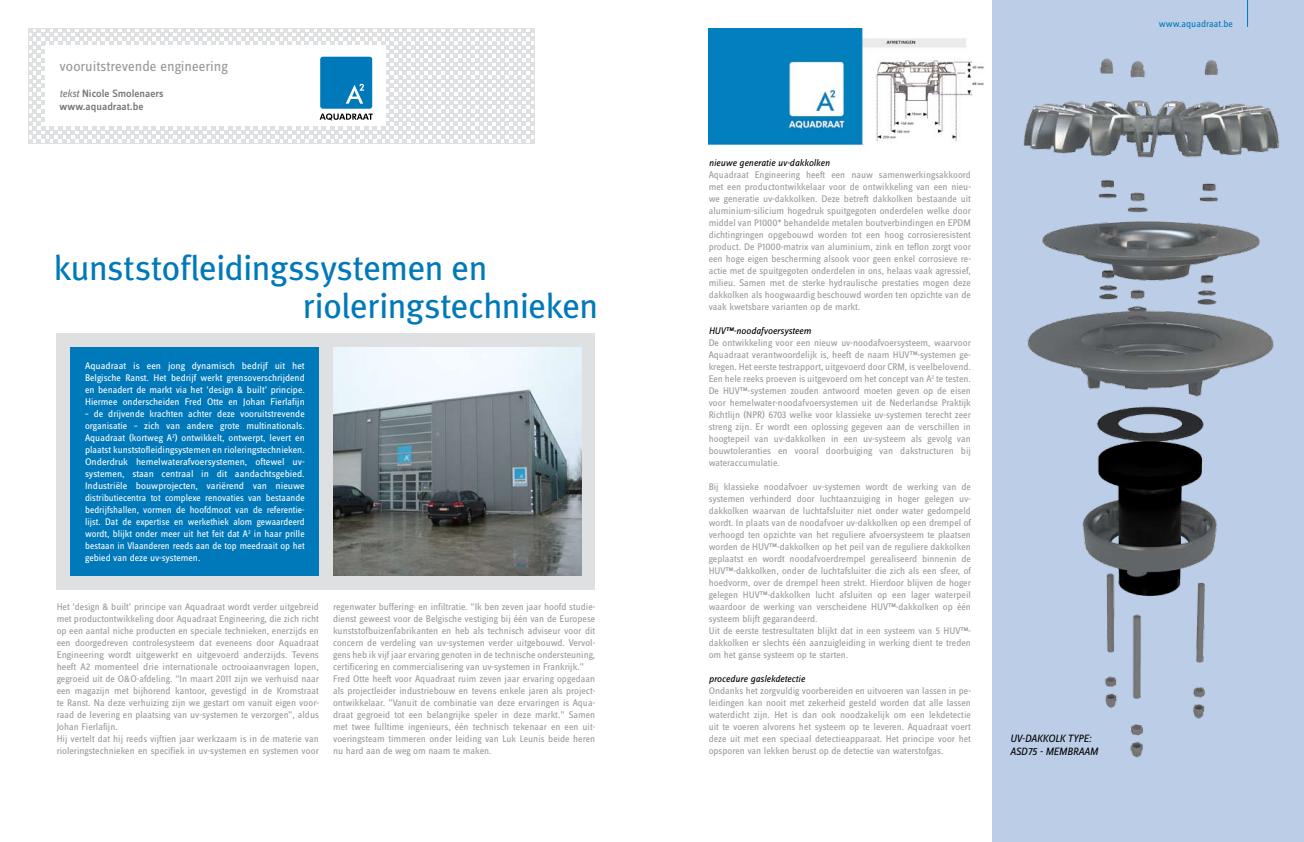
<style>
.page{position:relative;width:1304px;height:842px;background:#fff}
.page>*{position:absolute;margin:0;border:0;box-sizing:border-box;transform-origin:0 0}
.t1{font:35px/38px "Meta Plus";letter-spacing:-.015em;color:#0079ba}
.t2{font:15px "Zine Sans Dis";color:#9a9a9c}
.t3{font:500 11px/13px "Zine Sans Dis";color:#757477}
.t4{font:italic 11px/13px "Zine Sans Dis";color:#000}
.t5{font:10px/12px "Zine Sans Dis";color:#9a9a9c;text-align:justify}
.t6{font:10px/12px "Zine Sans Dis";color:#fff;text-align:justify}
.t7{font:italic 10px "Zine Sans Dis";color:#000}
.t8{font:10px "Zine Sans Dis";color:#0079ba}
.s1{font-weight:400;font-style:italic}
</style>
<div class="page">
<div style="left:57px;top:333px;width:538px;height:257px;background:#dfe0e1"></div>
<img style="left:333px;top:348px;width:248px;height:228px">
<div style="left:71px;top:348px;width:248px;height:228px;background:#0079ba"></div>
<div style="left:992px;top:0;width:312px;height:842px;background:#bccee7"></div>
<img style="left:1023px;top:58px;width:257px;height:700px">
<svg style="left:1247px;top:0;width:1px;height:27px"></svg>
<svg style="left:28px;top:28px;width:506px;height:115px"></svg>
<img style="left:709px;top:28px;width:275px;height:118px">
<h2 class="t2" style="left:60px;top:59px;width:170px">vooruitstrevende engineering</h2>
<p class="t3" style="left:60px;top:87px;width:106px"><span class="s1">tekst</span> Nicole Smolenaers www.aquadraat.be</p>
<h1 class="t1" style="left:303px;top:248px;width:297px;text-indent:-249px">kunststofleidingssystemen en rioleringstechnieken</h1>
<p class="t6" style="left:85px;top:361px;width:221px">Aquadraat is een jong dynamisch bedrijf uit het Belgische Ranst. Het bedrijf werkt grensoverschrijdend en benadert de markt via het ‘design &amp; built’ principe.<br>Hiermee onderscheiden Fred Otte en Johan Fierlafijn</p>
<p class="t6" style="left:85px;top:409px;width:221px">– de drijvende krachten achter deze vooruitstrevende organisatie – zich van andere grote multinationals.<br>Aquadraat (kortweg A<sup>2</sup>) ontwikkelt, ontwerpt, levert en plaatst kunststofleidingsystemen en rioleringstechnieken.<br>Onderdruk hemelwaterafvoersystemen, oftewel uv&shy;systemen, staan centraal in dit aandachtsgebied.<br>Industriële bouwprojecten, variërend van nieuwe distributiecentra tot complexe renovaties van bestaande bedrijfshallen, vormen de hoofdmoot van de referentie&shy;lijst. Dat de expertise en werkethiek alom gewaardeerd wordt, blijkt onder meer uit het feit dat A<sup>2</sup> in haar prille bestaan in Vlaanderen reeds aan de top meedraait op het gebied van deze uv-systemen.</p>
<p class="t5" style="left:57px;top:601px;width:264px;text-align:left">Het ‘design &amp; built’ principe van Aquadraat wordt verder uitgebreid met productontwikkeling door Aquadraat Engineering, die zich richt op een aantal niche producten en speciale technieken, enerzijds en een doorgedreven controlesysteem dat eveneens door Aquadraat Engineering wordt uitgewerkt en uitgevoerd anderzijds. Tevens heeft A2 momenteel drie internationale octrooiaanvragen lopen, gegroeid uit de O&amp;O-afdeling. “In maart 2011 zijn we verhuisd naar een magazijn met bijhorend kantoor, gevestigd in de Kromstraat te Ranst. Na deze verhuizing zijn we gestart om vanuit eigen voor&shy;raad de levering en plaatsing van uv-systemen te verzorgen”, aldus Johan Fierlafijn.<br>Hij vertelt dat hij reeds vijftien jaar werkzaam is in de materie van rioleringstechnieken en specifiek in uv-systemen en systemen voor</p>
<p class="t5" style="left:333px;top:601px;width:264px;text-align:left">regenwater buffering- en infiltratie. “Ik ben zeven jaar hoofd studie&shy;dienst geweest voor de Belgische vestiging bij één van de Europese kunststofbuizenfabrikanten en heb als technisch adviseur voor dit concern de verdeling van uv-systemen verder uitgebouwd. Vervol&shy;gens heb ik vijf jaar ervaring genoten in de technische ondersteuning, certificering en commercialisering van uv-systemen in Frankrijk.” Fred Otte heeft voor Aquadraat ruim zeven jaar ervaring opgedaan als projectleider industriebouw en tevens enkele jaren als project&shy;ontwikkelaar. ”Vanuit de combinatie van deze ervaringen is Aqua&shy;draat gegroeid tot een belangrijke speler in deze markt.” Samen met twee fulltime ingenieurs, één technisch tekenaar en een uit&shy;voeringsteam timmeren onder leiding van Luk Leunis beide heren nu hard aan de weg om naam te maken.</p>
<p class="t7" style="left:709px;top:158px;width:123px">nieuwe generatie uv-dakkolken</p>
<p class="t5" style="left:709px;top:169px;width:264px">Aquadraat Engineering heeft een nauw samenwerkingsakkoord met een productontwikkelaar voor de ontwikkeling van een nieu&shy;we generatie uv-dakkolken. Deze betreft dakkolken bestaande uit aluminium-silicium hogedruk spuitgegoten onderdelen welke door middel van P1000* behandelde metalen boutverbindingen en EPDM dichtingringen opgebouwd worden tot een hoog corrosieresistent product. De P1000-matrix van aluminium, zink en teflon zorgt voor een hoge eigen bescherming alsook voor geen enkel corrosieve re&shy;actie met de spuitgegoten onderdelen in ons, helaas vaak agressief, milieu. Samen met de sterke hydraulische prestaties mogen deze dakkolken als hoogwaardig beschouwd worden ten opzichte van de vaak kwetsbare varianten op de markt.</p>
<p class="t7" style="left:709px;top:326px;width:104px">HUV™-noodafvoersysteem</p>
<p class="t5" style="left:709px;top:337px;width:264px">De ontwikkeling voor een nieuw uv-noodafvoersysteem, waarvoor Aquadraat verantwoordelijk is, heeft de naam HUV™-systemen ge&shy;kregen. Het eerste testrapport, uitgevoerd door CRM, is veelbelovend.<br>Een hele reeks proeven is uitgevoerd om het concept van A<sup>2</sup> te testen.<br>De HUV™-systemen zouden antwoord moeten geven op de eisen voor hemelwater-noodafvoersystemen uit de Nederlandse Praktijk Richtlijn (NPR) 6703 welke voor klassieke uv-systemen terecht zeer streng zijn. Er wordt een oplossing gegeven aan de verschillen in hoogtepeil van uv-dakkolken in een uv-systeem als gevolg van bouwtoleranties en vooral doorbuiging van dakstructuren bij wateraccumulatie.</p>
<p class="t5" style="left:709px;top:481px;width:264px;text-align:left">Bij klassieke noodafvoer uv-systemen wordt de werking van de systemen verhinderd door luchtaanzuiging in hoger gelegen uv&shy;dakkolken waarvan de luchtafsluiter niet onder water gedompeld wordt. In plaats van de noodafvoer uv-dakkolken op een drempel of verhoogd ten opzichte van het reguliere afvoersysteem te plaatsen worden de HUV™-dakkolken op het peil van de reguliere dakkolken geplaatst en wordt noodafvoerdrempel gerealiseerd binnenin de HUV™-dakkolken, onder de luchtafsluiter die zich als een sfeer, of hoedvorm, over de drempel heen strekt. Hierdoor blijven de hoger gelegen HUV™-dakkolken lucht afsluiten op een lager waterpeil waardoor de werking van verscheidene HUV™-dakkolken op één systeem blijft gegarandeerd.<br>Uit de eerste testresultaten blijkt dat in een systeem van 5 HUV™- dakkolken er slechts één aanzuigleiding in werking dient te treden om het ganse systeem op te starten.</p>
<p class="t7" style="left:709px;top:674px;width:98px">procedure gaslekdetectie</p>
<p class="t5" style="left:709px;top:685px;width:264px">Ondanks het zorgvuldig voorbereiden en uitvoeren van lassen in pe&shy;leidingen kan nooit met zekerheid gesteld worden dat alle lassen waterdicht zijn. Het is dan ook noodzakelijk om een lekdetectie uit te voeren alvorens het systeem op te leveren. Aquadraat voert deze uit met een speciaal detectieapparaat. Het principe voor het opsporen van lekken berust op de detectie van waterstofgas.</p>
<p class="t4" style="left:1010px;top:732px;width:89px">UV-DAKKOLK TYPE:<br>ASD75 - MEMBRAAM</p>
<p class="t8" style="left:1159px;top:19px;width:76px">www.aquadraat.be</p>
</div>
